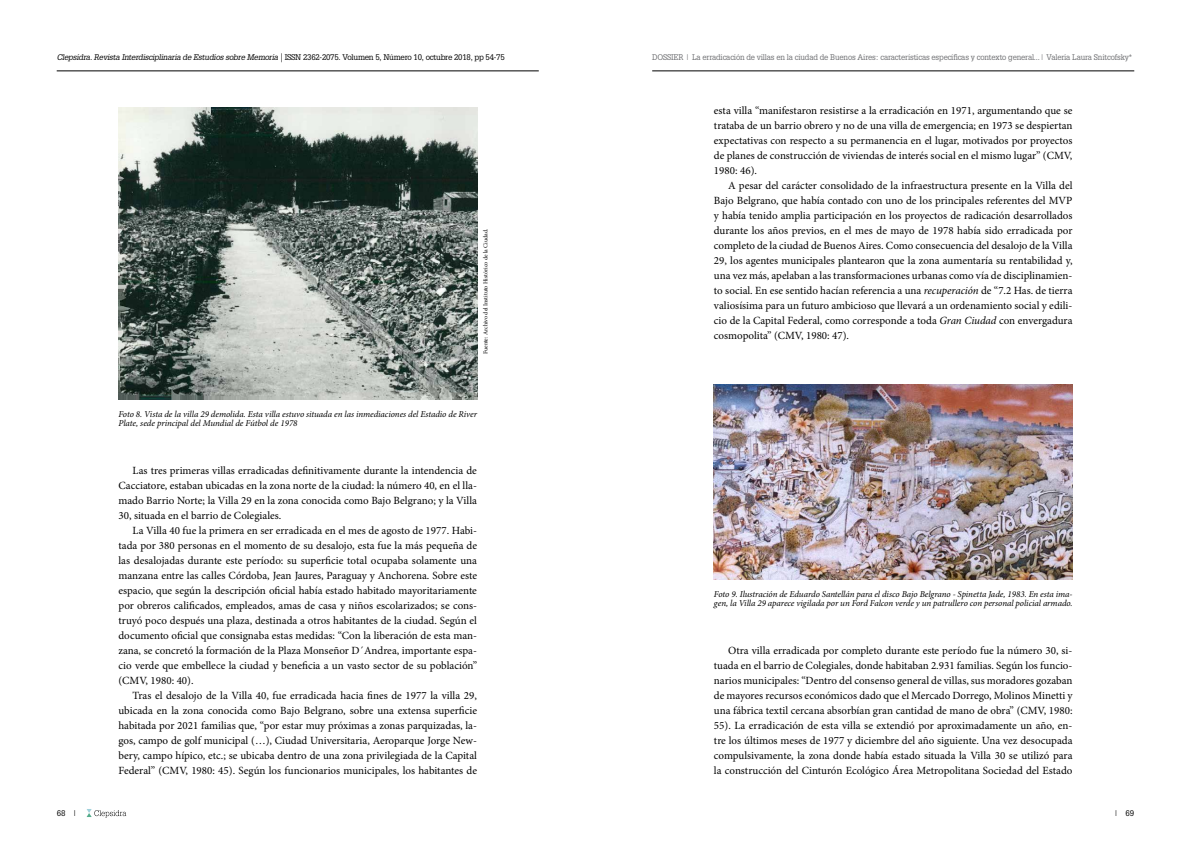
<style>
.page{position:relative;width:1191px;height:842px;background:#fff}
.page>*{position:absolute;margin:0;border:0;box-sizing:border-box;transform-origin:0 0}
.t1{font:11px/15px "Minion Pro";color:#000;text-align:justify}
.t2{font:italic 9px/9px "Minion Pro";letter-spacing:-.005em;color:#000}
.t3{font:8px "Glypha LT Std";letter-spacing:-.02em;color:#6d6e71;scale:.94 1}
.t4{font:italic 8px "Glypha LT Std";letter-spacing:-.03em;color:#000}
.t5{font:8px "Glypha LT Std";color:#000}
.t6{font:6px "Minion Pro";letter-spacing:-.005em;color:#000}
.s1{font-style:normal}
.s2{font-style:italic}
</style>
<div class="page">
<svg style="left:87px;top:809px;width:39px;height:8px"></svg>
<hr style="left:57px;top:71px;width:482px;height:1px;background:#000">
<hr style="left:652px;top:71px;width:482px;height:1px;background:#000">
<img style="left:118px;top:107px;width:359px;height:293px">
<img style="left:714px;top:384px;width:358px;height:195px">
<p class="t4" style="left:57px;top:53px;width:449px">Clepsidra. Revista Interdisciplinaria de Estudios sobre Memoria | <span class="s1">ISSN 2362-2075. Volumen 5, Número 10, octubre 2018, pp 54-75</span></p>
<p class="t3" style="left:652px;top:53px;width:512px">DOSSIER | La erradicación de villas en la ciudad de Buenos Aires: características específicas y contexto general...| Valeria Laura Snitcofsky*</p>
<p class="t6" style="left:481px;top:354px;width:127px;rotate:-90deg">Fuente: Archivo del Instituto Histórico de la Ciudad.</p>
<p class="t2" style="left:118px;top:410px;width:360px">Foto 8. Vista de la villa 29 demolida. Esta villa estuvo situada en las inmediaciones del Estadio de River<br>Plate, sede principal del Mundial de Fútbol de 1978</p>
<p class="t1" style="left:118px;top:463px;width:360px;text-indent:14px">Las tres primeras villas erradicadas definitivamente durante la intendencia de Cacciatore, estaban ubicadas en la zona norte de la ciudad: la número 40, en el lla&shy;mado Barrio Norte; la Villa 29 en la zona conocida como Bajo Belgrano; y la Villa 30, situada en el barrio de Colegiales.</p>
<p class="t1" style="left:118px;top:523px;width:360px;text-indent:14px">La Villa 40 fue la primera en ser erradicada en el mes de agosto de 1977. Habi&shy;tada por 380 personas en el momento de su desalojo, esta fue la más pequeña de las desalojadas durante este período: su superficie total ocupaba solamente una manzana entre las calles Córdoba, Jean Jaures, Paraguay y Anchorena. Sobre este espacio, que según la descripción oficial había estado habitado mayoritariamente por obreros calificados, empleados, amas de casa y niños escolarizados; se cons&shy;truyó poco después una plaza, destinada a otros habitantes de la ciudad. Según el documento oficial que consignaba estas medidas: “Con la liberación de esta man&shy;zana, se concretó la formación de la Plaza Monseñor D´Andrea, importante espa&shy;cio verde que embellece la ciudad y beneficia a un vasto sector de su población” (CMV, 1980: 40).</p>
<p class="t1" style="left:118px;top:688px;width:360px;text-indent:14px">Tras el desalojo de la Villa 40, fue erradicada hacia fines de 1977 la villa 29, ubicada en la zona conocida como Bajo Belgrano, sobre una extensa superficie habitada por 2021 familias que, “por estar muy próximas a zonas parquizadas, la&shy;gos, campo de golf municipal (…), Ciudad Universitaria, Aeroparque Jorge New&shy;bery, campo hípico, etc.; se ubicaba dentro de una zona privilegiada de la Capital Federal” (CMV, 1980: 45). Según los funcionarios municipales, los habitantes de</p>
<p class="t1" style="left:714px;top:103px;width:360px">esta villa “manifestaron resistirse a la erradicación en 1971, argumentando que se trataba de un barrio obrero y no de una villa de emergencia; en 1973 se despiertan expectativas con respecto a su permanencia en el lugar, motivados por proyectos de planes de construcción de viviendas de interés social en el mismo lugar” (CMV, 1980: 46).</p>
<p class="t1" style="left:714px;top:178px;width:360px;text-indent:14px">A pesar del carácter consolidado de la infraestructura presente en la Villa del Bajo Belgrano, que había contado con uno de los principales referentes del MVP y había tenido amplia participación en los proyectos de radicación desarrollados durante los años previos, en el mes de mayo de 1978 había sido erradicada por completo de la ciudad de Buenos Aires. Como consecuencia del desalojo de la Villa 29, los agentes municipales plantearon que la zona aumentaría su rentabilidad y, una vez más, apelaban a las transformaciones urbanas como vía de disciplinamien&shy;to social. En ese sentido hacían referencia a una <span class="s2">recuperación</span> de “7.2 Has. de tierra valiosísima para un futuro ambicioso que llevará a un ordenamiento social y edili&shy;cio de la Capital Federal, como corresponde a toda <span class="s2">Gran Ciudad</span> con envergadura cosmopolita” (CMV, 1980: 47).</p>
<p class="t2" style="left:714px;top:590px;width:360px">Foto 9. Ilustración de Eduardo Santellán para el disco Bajo Belgrano - Spinetta Jade, 1983. En esta ima&shy;gen, la Villa 29 aparece vigilada por un Ford Falcon verde y un patrullero con personal policial armado.</p>
<p class="t1" style="left:714px;top:643px;width:360px;text-indent:14px">Otra villa erradicada por completo durante este período fue la número 30, si&shy;tuada en el barrio de Colegiales, donde habitaban 2.931 familias. Según los funcio&shy;narios municipales: “Dentro del consenso general de villas, sus moradores gozaban de mayores recursos económicos dado que el Mercado Dorrego, Molinos Minetti y una fábrica textil cercana absorbían gran cantidad de mano de obra” (CMV, 1980:<br>55). La erradicación de esta villa se extendió por aproximadamente un año, en&shy;tre los últimos meses de 1977 y diciembre del año siguiente. Una vez desocupada compulsivamente, la zona donde había estado situada la Villa 30 se utilizó para la construcción del Cinturón Ecológico Área Metropolitana Sociedad del Estado</p>
<p class="t5" style="left:57px;top:808px;width:22px">68 |</p>
<p class="t5" style="left:1113px;top:808px;width:22px">| 69</p>
</div>
